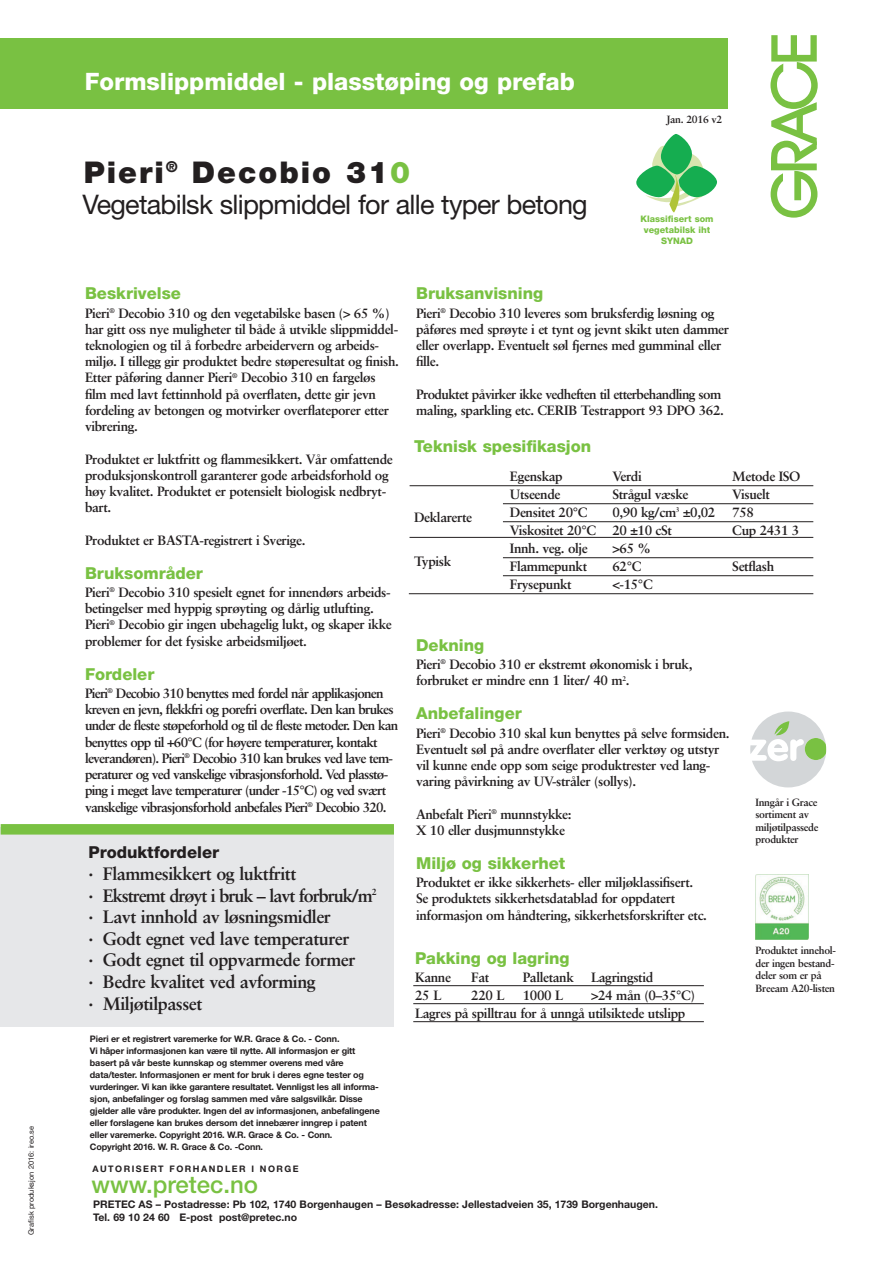
<style>
.page{position:relative;width:894px;height:1263px;background:#fff}
.page>*{position:absolute;margin:0;border:0;box-sizing:border-box;transform-origin:0 0}
.t1{font:900 30px "Helvetica Neue";letter-spacing:.065em;color:#231f20}
.t2{font:27px "Helvetica Neue";letter-spacing:-.03em;color:#231f20}
.t3{font:800 24px "Helvetica Neue";color:#fff}
.t4{font:500 24px "Helvetica Neue";color:#79c142}
.t5{font:700 18px/21.6px "Sabon";letter-spacing:-.03em;color:#231f20}
.t6{font:800 16.5px "Helvetica Neue";color:#79c142}
.t7{font:800 16.5px "Helvetica Neue";color:#231f20}
.t8{font:700 13.5px/16.2px "Sabon";letter-spacing:-.03em;color:#231f20}
.t9{font:700 13.5px/16.2px "Sabon";letter-spacing:-.055em;color:#231f20}
.t10{font:700 10.5px/12.6px "Helvetica Neue";color:#231f20}
.t11{font:700 10.5px/12.6px "Sabon";letter-spacing:-.03em;color:#231f20}
.t12{font:700 9px/12px "Helvetica Neue";letter-spacing:-.015em;color:#231f20}
.t13{font:800 9px/10.8px "Helvetica Neue";color:#79c142;text-align:center}
.t14{font:700 9px "Helvetica Neue";letter-spacing:.165em;color:#231f20}
.t15{font:7.5px "Helvetica Neue";color:#231f20}
.s1{color:#79c142}
</style>
<div class="page">
<div style="left:1px;top:827px;width:393px;height:199px;background:#e6e7e9"></div>
<div style="left:1px;top:38px;width:727px;height:70px;background:#79c142"></div>
<svg style="left:770px;top:35px;width:48px;height:183px"></svg>
<div style="left:797px;top:112px;width:6px;height:24px;background:#79c142;border:2px solid #79c142"></div>
<div style="left:1px;top:824px;width:393px;height:11px;background:#79c142"></div>
<svg style="left:636px;top:134px;width:81px;height:79px"></svg>
<hr style="left:413px;top:985px;width:291px;height:1px;background:#231f20">
<hr style="left:413px;top:1003px;width:291px;height:1px;background:#231f20">
<hr style="left:413px;top:1021px;width:291px;height:1px;background:#231f20">
<hr style="left:410px;top:537px;width:403px;height:1px;background:#231f20">
<hr style="left:410px;top:485px;width:403px;height:1px;background:#231f20">
<hr style="left:503px;top:503px;width:310px;height:1px;background:#231f20">
<hr style="left:503px;top:521px;width:310px;height:1px;background:#231f20">
<hr style="left:503px;top:557px;width:310px;height:1px;background:#231f20">
<hr style="left:503px;top:575px;width:310px;height:1px;background:#231f20">
<hr style="left:409px;top:593px;width:404px;height:1px;background:#231f20">
<img style="left:756px;top:875px;width:52px;height:65px">
<svg style="left:750px;top:712px;width:76px;height:75px"></svg>
<p class="t15" style="left:29px;top:1235px;width:111px;rotate:-90deg">Grafisk produksjon 2016: ireo.se</p>
<h3 class="t3" style="left:85px;top:73px;width:492px">Formslippmiddel - plasstøping og prefab</h3>
<h1 class="t1" style="left:84px;top:161px;width:328px">Pieri<sup>®</sup> Decobio 31<span class="s1">0</span></h1>
<h2 class="t2" style="left:83px;top:195px;width:507px">Vegetabilsk slippmiddel for alle typer betong</h2>
<p class="t11" style="left:667px;top:114px;width:57px">Jan. 2016 v2</p>
<p class="t13" style="left:641px;top:214px;width:74px">Klassifisert som vegetabilsk iht<br>SYNAD</p>
<p class="t6" style="left:85px;top:287px;width:97px">Beskrivelse</p>
<p class="t8" style="left:85px;top:306px;width:315px">Pieri<sup>®</sup> Decobio 310 og den vegetabilske basen (&gt; 65 %) har gitt oss nye muligheter til både å utvikle slippmiddel&shy;teknologien og til å forbedre arbeidervern og arbeids&shy;miljø. I tillegg gir produktet bedre støperesultat og finish.<br>Etter påføring danner Pieri<sup>®</sup> Decobio 310 en fargeløs film med lavt fettinnhold på overflaten, dette gir jevn fordeling av betongen og motvirker overflateporer etter vibrering.</p>
<p class="t8" style="left:85px;top:452px;width:309px">Produktet er luktfritt og flammesikkert. Vår omfattende produksjonskontroll garanterer gode arbeidsforhold og høy kvalitet. Produktet er potensielt biologisk nedbryt&shy;bart.</p>
<p class="t8" style="left:85px;top:533px;width:222px">Produktet er BASTA-registrert i Sverige.</p>
<p class="t6" style="left:85px;top:567px;width:119px">Bruksområder</p>
<p class="t8" style="left:85px;top:585px;width:308px">Pieri<sup>®</sup> Decobio 310 spesielt egnet for innendørs arbeids&shy;betingelser med hyppig sprøyting og dårlig utlufting.<br>Pieri<sup>®</sup> Decobio gir ingen ubehagelig lukt, og skaper ikke problemer for det fysiske arbeidsmiljøet.</p>
<p class="t6" style="left:85px;top:668px;width:71px">Fordeler</p>
<p class="t9" style="left:85px;top:686px;width:315px">Pieri<sup>®</sup> Decobio 310 benyttes med fordel når applikasjonen kreven en jevn, flekkfri og porefri overflate. Den kan brukes under de fleste støpeforhold og til de fleste metoder. Den kan benyttes opp til +60°C (for høyere temperaturer, kontakt leverandøren). Pieri<sup>®</sup> Decobio 310 kan brukes ved lave tem&shy;peraturer og ved vanskelige vibrasjonsforhold. Ved plasstø&shy;ping i meget lave temperaturer (under -15°C) og ved svært vanskelige vibrasjonsforhold anbefales Pieri<sup>®</sup> Decobio 320.</p>
<p class="t7" style="left:89px;top:846px;width:132px">Produktfordeler</p>
<h3 class="t5" style="left:89px;top:864px;width:290px">· Flammesikkert og luktfritt<br>· Ekstremt drøyt i bruk – lavt forbruk/m<sup>2 </sup>· Lavt innhold av løsningsmidler<br>· Godt egnet ved lave temperaturer<br>· Godt egnet til oppvarmede former<br>· Bedre kvalitet ved avforming<br>· Miljøtilpasset</h3>
<p class="t12" style="left:90px;top:1034px;width:291px">Pieri er et registrert varemerke for W.R. Grace &amp; Co. - Conn.<br>Vi håper informasjonen kan være til nytte. All informasjon er gitt basert på vår beste kunnskap og stemmer overens med våre data/tester. Informasjonen er ment for bruk i deres egne tester og vurderinger. Vi kan ikke garantere resultatet. Vennligst les all informa&shy;sjon, anbefalinger og forslag sammen med våre salgsvilkår. Disse gjelder alle våre produkter. Ingen del av informasjonen, anbefalingene eller forslagene kan brukes dersom det innebærer inngrep i patent eller varemerke. Copyright 2016. W.R. Grace &amp; Co. - Conn.<br>Copyright 2016. W. R. Grace &amp; Co. -Conn.</p>
<p class="t14" style="left:92px;top:1165px;width:208px">AUTORISERT FORHANDLER I NORGE</p>
<p class="t6" style="left:416px;top:287px;width:129px">Bruksanvisning</p>
<p class="t8" style="left:416px;top:306px;width:315px">Pieri<sup>®</sup> Decobio 310 leveres som bruksferdig løsning og påføres med sprøyte i et tynt og jevnt skikt uten dammer eller overlapp. Eventuelt søl fjernes med gumminal eller fille.</p>
<p class="t8" style="left:416px;top:387px;width:309px">Produktet påvirker ikke vedheften til etterbehandling som maling, sparkling etc. CERIB Testrapport 93 DPO 362.</p>
<p class="t6" style="left:414px;top:440px;width:179px">Teknisk spesifikasjon</p>
<p class="t8" style="left:414px;top:510px;width:60px">Deklarerte</p>
<p class="t8" style="left:414px;top:555px;width:39px">Typisk</p>
<p class="t8" style="left:510px;top:469px;width:54px">Egenskap</p>
<p class="t8" style="left:612px;top:469px;width:31px">Verdi</p>
<p class="t8" style="left:732px;top:469px;width:70px">Metode ISO</p>
<p class="t8" style="left:510px;top:487px;width:52px">Utseende</p>
<p class="t8" style="left:612px;top:487px;width:78px">Strågul væske</p>
<p class="t8" style="left:732px;top:487px;width:39px">Visuelt</p>
<p class="t8" style="left:510px;top:505px;width:79px">Densitet 20°C</p>
<p class="t8" style="left:510px;top:504px;width:246px;line-height:18px;text-indent:103px">0,90 kg/cm<sup>3</sup> ±0,02 758<br>Viskositet 20°C 20 ±10 cSt</p>
<p class="t8" style="left:732px;top:523px;width:69px">Cup 2431 3</p>
<p class="t8" style="left:510px;top:541px;width:80px">Innh. veg. olje</p>
<p class="t8" style="left:612px;top:541px;width:40px">&gt;65 %</p>
<p class="t8" style="left:510px;top:559px;width:79px">Flammepunkt</p>
<p class="t8" style="left:612px;top:559px;width:31px">62°C</p>
<p class="t8" style="left:732px;top:559px;width:43px">Setflash</p>
<p class="t8" style="left:510px;top:577px;width:63px">Frysepunkt</p>
<p class="t8" style="left:612px;top:577px;width:42px">&lt;-15°C</p>
<p class="t6" style="left:416px;top:639px;width:70px">Dekning</p>
<p class="t8" style="left:416px;top:657px;width:278px">Pieri<sup>®</sup> Decobio 310 er ekstremt økonomisk i bruk, forbruket er mindre enn 1 liter/ 40 m<sup>2</sup>.</p>
<p class="t6" style="left:416px;top:707px;width:107px">Anbefalinger</p>
<p class="t8" style="left:416px;top:726px;width:315px">Pieri<sup>®</sup> Decobio 310 skal kun benyttes på selve formsiden.<br>Eventuelt søl på andre overflater eller verktøy og utstyr vil kunne ende opp som seige produktrester ved lang&shy;varing påvirkning av UV-stråler (sollys).</p>
<p class="t8" style="left:416px;top:807px;width:157px">Anbefalt Pieri<sup>®</sup> munnstykke:<br>X 10 eller dusjmunnstykke</p>
<p class="t6" style="left:416px;top:857px;width:151px">Miljø og sikkerhet</p>
<p class="t8" style="left:416px;top:876px;width:292px">Produktet er ikke sikkerhets- eller miljøklassifisert.<br>Se produktets sikkerhetsdatablad for oppdatert informasjon om håndtering, sikkerhetsforskrifter etc.</p>
<p class="t6" style="left:415px;top:952px;width:156px">Pakking og lagring</p>
<p class="t8" style="left:415px;top:970px;width:37px">Kanne</p>
<p class="t8" style="left:471px;top:970px;width:19px">Fat</p>
<p class="t8" style="left:523px;top:970px;width:53px">Palletank</p>
<p class="t8" style="left:591px;top:970px;width:64px">Lagringstid</p>
<p class="t8" style="left:415px;top:988px;width:28px">25 L</p>
<p class="t8" style="left:471px;top:988px;width:35px">220 L</p>
<p class="t8" style="left:523px;top:988px;width:42px">1000 L</p>
<p class="t8" style="left:415px;top:987px;width:282px;line-height:18px;text-indent:176px">&gt;24 mån (0–35°C)<br>Lagres på spilltrau for å unngå utilsiktede utslipp</p>
<p class="t11" style="left:756px;top:796px;width:64px">Inngår i Grace sortiment av miljøtilpassede produkter</p>
<p class="t11" style="left:756px;top:945px;width:82px">Produktet innehol&shy;der ingen bestand&shy;deler som er på<br>Breeam A20-listen</p>
<h3 class="t4" style="left:92px;top:1175px;width:168px">www.pretec.no</h3>
<p class="t10" style="left:93px;top:1199px;width:566px">PRETEC AS – Postadresse: Pb 102, 1740 Borgenhaugen – Besøkadresse: Jellestadveien 35, 1739 Borgenhaugen.<br>Tel. 69 10 24 60 E-post post@pretec.no</p>
</div>
